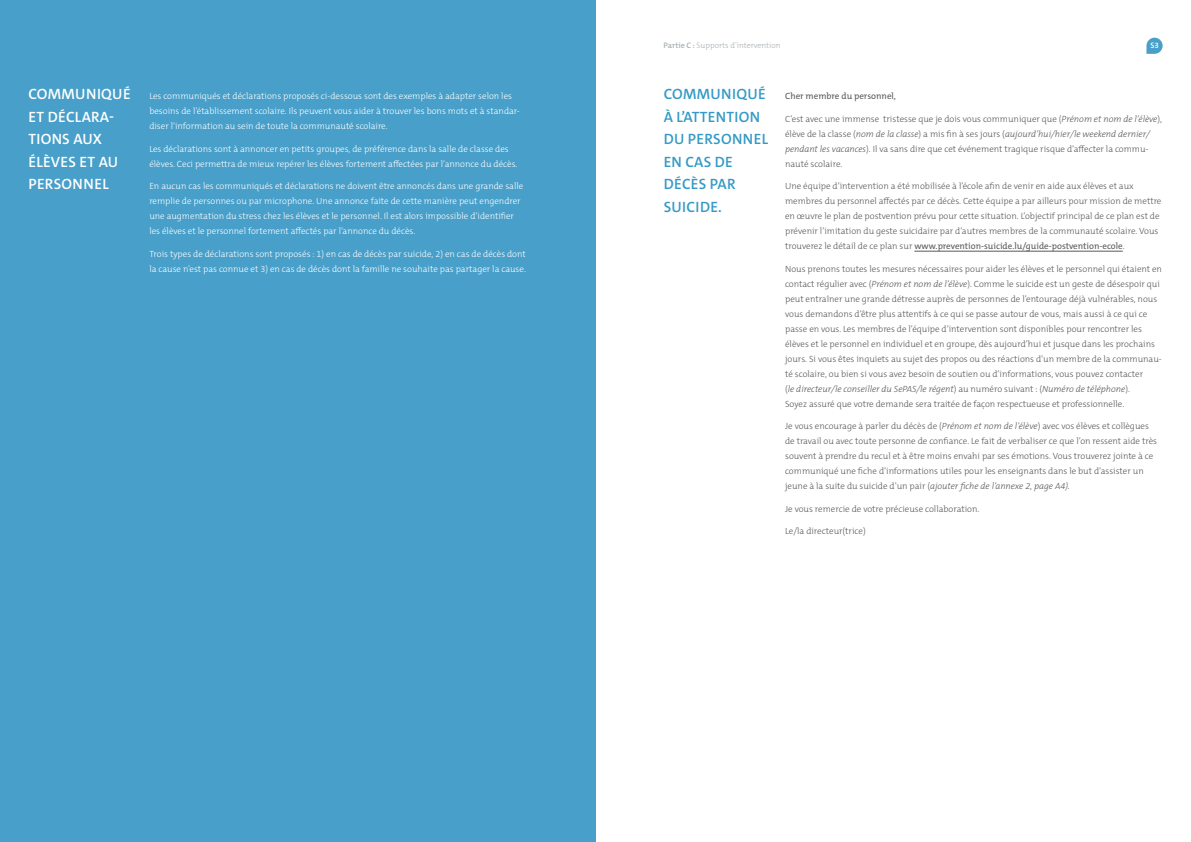
<style>
.page{position:relative;width:1191px;height:842px;background:#fff}
.page>*{position:absolute;margin:0;border:0;box-sizing:border-box;transform-origin:0 0}
.t1{font:600 15px/22.5px "The Mix C5";letter-spacing:.02em;color:#349ac5}
.t2{font:600 15px/22.5px "The Mix C5";letter-spacing:.02em;color:#fff}
.t3{font:300 9px/15px "The Mix C5";color:#58585b}
.t4{font:300 9px/15px "The Mix C5";color:#fff}
.t5{font:9px "The Mix C5";color:#58585b}
.t6{font:300 8px "The Mix C5";color:#a7aeb3}
.t7{font:600 8px "The Mix C5";color:#fff}
.s1{font-weight:600}
.s2{font-style:italic}
.s3{font-weight:400}
</style>
<div class="page">
<svg style="left:1146px;top:38px;width:16px;height:16px"></svg>
<div style="left:0;top:0;width:595px;height:842px;background:#489fc9"></div>
<hr style="left:914px;top:251px;width:208px;height:1px;background:#58585b">
<h1 class="t2" style="left:28px;top:83px;width:104px">COMMUNIQUÉ<br>ET DÉCLARA-<br>TIONS AUX<br>ÉLÈVES ET AU<br>PERSONNEL</h1>
<p class="t4" style="left:149px;top:89px;width:372px">Les communiqués et déclarations proposés ci-dessous sont des exemples à adapter selon les besoins de l’établissement scolaire. Ils peuvent vous aider à trouver les bons mots et à standar&shy;diser l’information au sein de toute la communauté scolaire.</p>
<p class="t4" style="left:149px;top:141px;width:369px">Les déclarations sont à annoncer en petits groupes, de préférence dans la salle de classe des élèves. Ceci permettra de mieux repérer les élèves fortement affectées par l’annonce du décès.</p>
<p class="t4" style="left:149px;top:179px;width:375px">En aucun cas les communiqués et déclarations ne doivent être annoncés dans une grande salle remplie de personnes ou par microphone. Une annonce faite de cette manière peut engendrer une augmentation du stress chez les élèves et le personnel. Il est alors impossible d’identifier les élèves et le personnel fortement affectés par l’annonce du décès.</p>
<p class="t4" style="left:149px;top:246px;width:378px">Trois types de déclarations sont proposés : 1) en cas de décès par suicide, 2) en cas de décès dont la cause n’est pas connue et 3) en cas de décès dont la famille ne souhaite pas partager la cause.</p>
<p class="t6" style="left:663px;top:41px;width:118px"><span class="s1">Partie C :</span> Supports d’intervention</p>
<p class="t7" style="left:1150px;top:41px;width:10px">S3</p>
<h1 class="t1" style="left:663px;top:83px;width:106px">COMMUNIQUÉ<br>À L’ATTENTION<br>DU PERSONNEL<br>EN CAS DE<br>DÉCÈS PAR<br>SUICIDE.</h1>
<p class="t5" style="left:785px;top:90px;width:112px">Cher membre du personnel,</p>
<p class="t3" style="left:785px;top:111px;width:378px">C’est avec une immense tristesse que je dois vous communiquer que (<span class="s2">Prénom et nom de l’élève</span>), élève de la classe (<span class="s2">nom de la classe</span>) a mis fin à ses jours (<span class="s2">aujourd’hui/hier/le weekend dernier/ pendant les vacances</span>). Il va sans dire que cet événement tragique risque d’affecter la commu&shy;nauté scolaire.</p>
<p class="t3" style="left:785px;top:179px;width:378px">Une équipe d’intervention a été mobilisée à l’école afin de venir en aide aux élèves et aux membres du personnel affectés par ce décès. Cette équipe a par ailleurs pour mission de mettre en œuvre le plan de postvention prévu pour cette situation. L’objectif principal de ce plan est de prévenir l’imitation du geste suicidaire par d’autres membres de la communauté scolaire. Vous trouverez le détail de ce plan sur <span class="s3">www.prevention-suicide.lu/guide-postvention-ecole</span>.</p>
<p class="t3" style="left:785px;top:261px;width:378px">Nous prenons toutes les mesures nécessaires pour aider les élèves et le personnel qui étaient en contact régulier avec (<span class="s2">Prénom et nom de l’élève</span>). Comme le suicide est un geste de désespoir qui peut entraîner une grande détresse auprès de personnes de l’entourage déjà vulnérables, nous vous demandons d’être plus attentifs à ce qui se passe autour de vous, mais aussi à ce qui ce passe en vous. Les membres de l’équipe d’intervention sont disponibles pour rencontrer les élèves et le personnel en individuel et en groupe, dès aujourd’hui et jusque dans les prochains jours. Si vous êtes inquiets au sujet des propos ou des réactions d’un membre de la communau&shy;té scolaire, ou bien si vous avez besoin de soutien ou d’informations, vous pouvez contacter<br>(<span class="s2">le directeur/le conseiller du SePAS/le régent</span>) au numéro suivant : (<span class="s2">Numéro de téléphone</span>).<br>Soyez assuré que votre demande sera traitée de façon respectueuse et professionnelle.</p>
<p class="t3" style="left:785px;top:419px;width:373px">Je vous encourage à parler du décès de (<span class="s2">Prénom et nom de l’élève</span>) avec vos élèves et collègues de travail ou avec toute personne de confiance. Le fait de verbaliser ce que l’on ressent aide très souvent à prendre du recul et à être moins envahi par ses émotions. Vous trouverez jointe à ce communiqué une fiche d’informations utiles pour les enseignants dans le but d’assister un jeune à la suite du suicide d’un pair (<span class="s2">ajouter fiche de l’annexe 2, page A4).</span></p>
<p class="t3" style="left:785px;top:501px;width:196px">Je vous remercie de votre précieuse collaboration.</p>
<p class="t3" style="left:785px;top:524px;width:82px">Le/la directeur(trice)</p>
</div>
